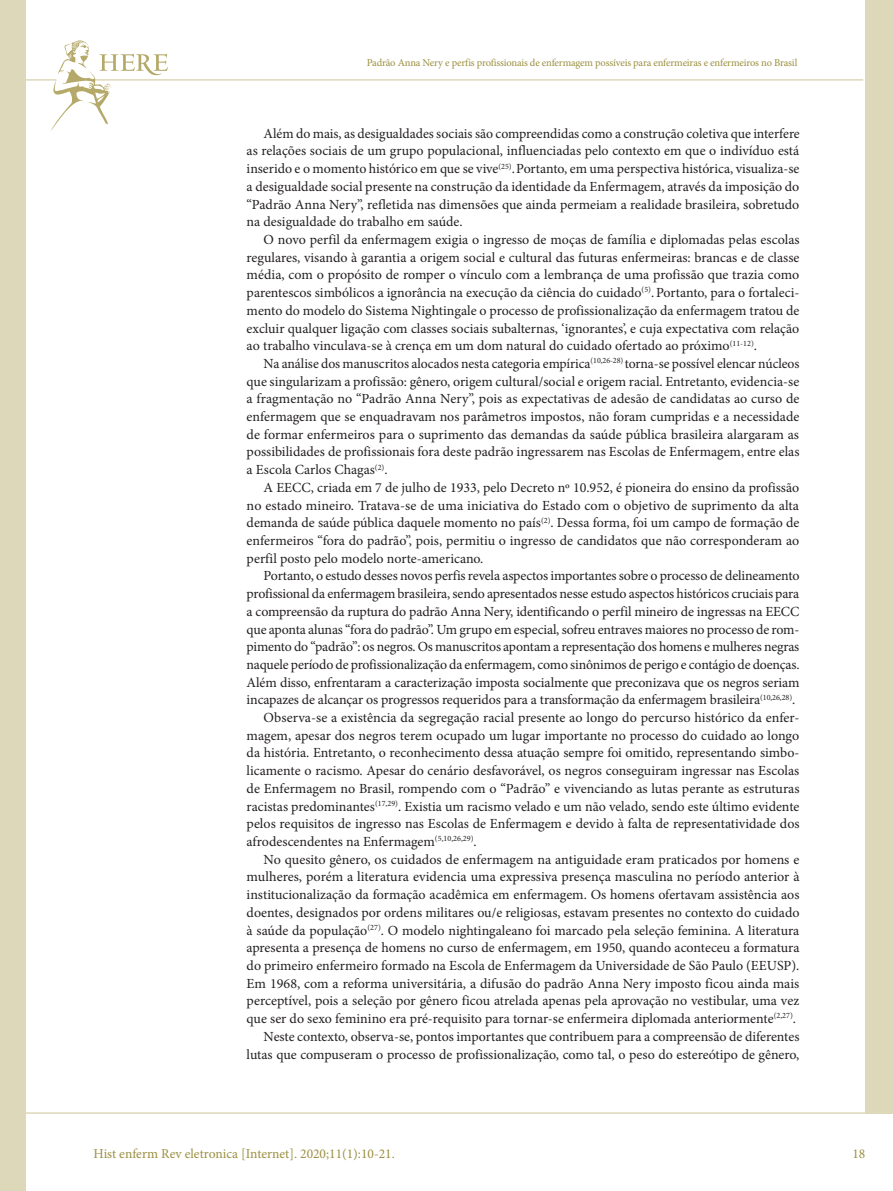
<style>
.page{position:relative;width:893px;height:1191px;background:#fff}
.page>*{position:absolute;margin:0;border:0;box-sizing:border-box;transform-origin:0 0}
.t1{font:13.95px/17.7px "Minion Pro";letter-spacing:-.005em;color:#231f20;text-align:justify}
.t2{font:13.5px "Minion Pro";color:#9b8f3f}
.t3{font:10.5px "Minion Pro";letter-spacing:-.015em;color:#9b8f3f}
</style>
<div class="page">
<hr style="left:0;top:1112px;width:893px;height:1px;background:#ded8bb">
<hr style="left:0;top:79px;width:863px;height:2px;background:#ded8bb">
<div style="left:865px;top:0;width:28px;height:1113px;background:#ded8bb"></div>
<div style="left:0;top:0;width:26px;height:1191px;background:#ded8bb"></div>
<svg style="left:50px;top:40px;width:118px;height:91px"></svg>
<p class="t3" style="left:367px;top:56px;width:432px">Padrão Anna Nery e perfis profissionais de enfermagem possíveis para enfermeiras e enfermeiros no Brasil</p>
<p class="t1" style="left:247px;top:124px;width:555px;text-indent:17px">Além do mais, as desigualdades sociais são compreendidas como a construção coletiva que interfere as relações sociais de um grupo populacional, influenciadas pelo contexto em que o indivíduo está inserido e o momento histórico em que se vive<sup>(25)</sup>.Portanto, em uma perspectiva histórica, visualiza-se a desigualdade social presente na construção da identidade da Enfermagem, através da imposição do “Padrão Anna Nery”, refletida nas dimensões que ainda permeiam a realidade brasileira, sobretudo na desigualdade do trabalho em saúde.</p>
<p class="t1" style="left:247px;top:231px;width:554px;text-indent:17px">O novo perfil da enfermagem exigia o ingresso de moças de família e diplomadas pelas escolas regulares, visando à garantia a origem social e cultural das futuras enfermeiras: brancas e de classe média, com o propósito de romper o vínculo com a lembrança de uma profissão que trazia como parentescos simbólicos a ignorância na execução da ciência do cuidado<sup>(5)</sup>.Portanto, para o fortaleci&shy;mento do modelo do Sistema Nightingale o processo de profissionalização da enfermagem tratou de excluir qualquer ligação com classes sociais subalternas, ‘ignorantes’, e cuja expectativa com relação ao trabalho vinculava-se à crença em um dom natural do cuidado ofertado ao próximo<sup>(11-12)</sup>.</p>
<p class="t1" style="left:247px;top:355px;width:554px;text-indent:17px">Na análise dos manuscritos alocados nesta categoria empírica<sup>(10,26-28)</sup> torna-se possível elencar núcleos que singularizam a profissão: gênero, origem cultural/social e origem racial. Entretanto, evidencia-se a fragmentação no “Padrão Anna Nery”, pois as expectativas de adesão de candidatas ao curso de enfermagem que se enquadravam nos parâmetros impostos, não foram cumpridas e a necessidade de formar enfermeiros para o suprimento das demandas da saúde pública brasileira alargaram as possibilidades de profissionais fora deste padrão ingressarem nas Escolas de Enfermagem, entre elas a Escola Carlos Chagas<sup>(2)</sup>.</p>
<p class="t1" style="left:247px;top:478px;width:554px;text-indent:17px">A EECC, criada em 7 de julho de 1933, pelo Decreto nº 10.952, é pioneira do ensino da profissão no estado mineiro. Tratava-se de uma iniciativa do Estado com o objetivo de suprimento da alta demanda de saúde pública daquele momento no país<sup>(2)</sup>. Dessa forma, foi um campo de formação de enfermeiros “fora do padrão”, pois, permitiu o ingresso de candidatos que não corresponderam ao perfil posto pelo modelo norte-americano.</p>
<p class="t1" style="left:264px;top:567px;width:537px">Portanto, o estudo desses novos perfis revela aspectos importantes sobre o processo de delineamento</p>
<p class="t1" style="left:247px;top:585px;width:554px">profissional da enfermagem brasileira, sendo apresentados nesse estudo aspectos históricos cruciais para</p>
<p class="t1" style="left:247px;top:602px;width:554px">a compreensão da ruptura do padrão Anna Nery, identificando o perfil mineiro de ingressas na EECC</p>
<p class="t1" style="left:247px;top:620px;width:554px">que aponta alunas “fora do padrão”. Um grupo em especial, sofreu entraves maiores no processo de rom-</p>
<p class="t1" style="left:247px;top:638px;width:554px">pimento do “padrão”: os negros. Os manuscritos apontam a representação dos homens e mulheres negras</p>
<p class="t1" style="left:247px;top:655px;width:554px">naquele período de profissionalização da enfermagem, como sinônimos de perigo e contágio de doenças.</p>
<p class="t1" style="left:247px;top:673px;width:554px">Além disso, enfrentaram a caracterização imposta socialmente que preconizava que os negros seriam</p>
<p class="t1" style="left:247px;top:691px;width:550px">incapazes de alcançar os progressos requeridos para a transformação da enfermagem brasileira<sup>(10,26,28)</sup>.</p>
<p class="t1" style="left:264px;top:709px;width:537px">Observa-se a existência da segregação racial presente ao longo do percurso histórico da enfer-</p>
<p class="t1" style="left:247px;top:726px;width:554px">magem, apesar dos negros terem ocupado um lugar importante no processo do cuidado ao longo</p>
<p class="t1" style="left:247px;top:744px;width:554px">da história. Entretanto, o reconhecimento dessa atuação sempre foi omitido, representando simbo-</p>
<p class="t1" style="left:247px;top:762px;width:554px">licamente o racismo. Apesar do cenário desfavorável, os negros conseguiram ingressar nas Escolas</p>
<p class="t1" style="left:247px;top:779px;width:554px">de Enfermagem no Brasil, rompendo com o “Padrão” e vivenciando as lutas perante as estruturas</p>
<p class="t1" style="left:247px;top:797px;width:554px">racistas predominantes<sup>(17,29)</sup>. Existia um racismo velado e um não velado, sendo este último evidente</p>
<p class="t1" style="left:247px;top:815px;width:554px">pelos requisitos de ingresso nas Escolas de Enfermagem e devido à falta de representatividade dos</p>
<p class="t1" style="left:247px;top:832px;width:232px">afrodescendentes na Enfermagem<sup>(5,10,26,29)</sup>.</p>
<p class="t1" style="left:264px;top:850px;width:537px">No quesito gênero, os cuidados de enfermagem na antiguidade eram praticados por homens e</p>
<p class="t1" style="left:247px;top:868px;width:554px">mulheres, porém a literatura evidencia uma expressiva presença masculina no período anterior à</p>
<p class="t1" style="left:247px;top:886px;width:554px">institucionalização da formação acadêmica em enfermagem. Os homens ofertavam assistência aos</p>
<p class="t1" style="left:247px;top:903px;width:554px">doentes, designados por ordens militares ou/e religiosas, estavam presentes no contexto do cuidado</p>
<p class="t1" style="left:247px;top:921px;width:554px">à saúde da população<sup>(27)</sup>. O modelo nightingaleano foi marcado pela seleção feminina. A literatura</p>
<p class="t1" style="left:247px;top:939px;width:554px">apresenta a presença de homens no curso de enfermagem, em 1950, quando aconteceu a formatura</p>
<p class="t1" style="left:247px;top:956px;width:554px">do primeiro enfermeiro formado na Escola de Enfermagem da Universidade de São Paulo (EEUSP).</p>
<p class="t1" style="left:247px;top:974px;width:554px">Em 1968, com a reforma universitária, a difusão do padrão Anna Nery imposto ficou ainda mais</p>
<p class="t1" style="left:247px;top:992px;width:554px">perceptível, pois a seleção por gênero ficou atrelada apenas pela aprovação no vestibular, uma vez</p>
<p class="t1" style="left:247px;top:1009px;width:551px">que ser do sexo feminino era pré-requisito para tornar-se enfermeira diplomada anteriormente<sup>(2,27)</sup>.</p>
<p class="t1" style="left:264px;top:1027px;width:537px">Neste contexto, observa-se, pontos importantes que contribuem para a compreensão de diferentes</p>
<p class="t1" style="left:247px;top:1045px;width:554px">lutas que compuseram o processo de profissionalização, como tal, o peso do estereótipo de gênero,</p>
<p class="t2" style="left:94px;top:1144px;width:303px">Hist enferm Rev eletronica [Internet]. 2020;11(1):10-21.</p>
<p class="t2" style="left:852px;top:1144px;width:14px">18</p>
</div>
